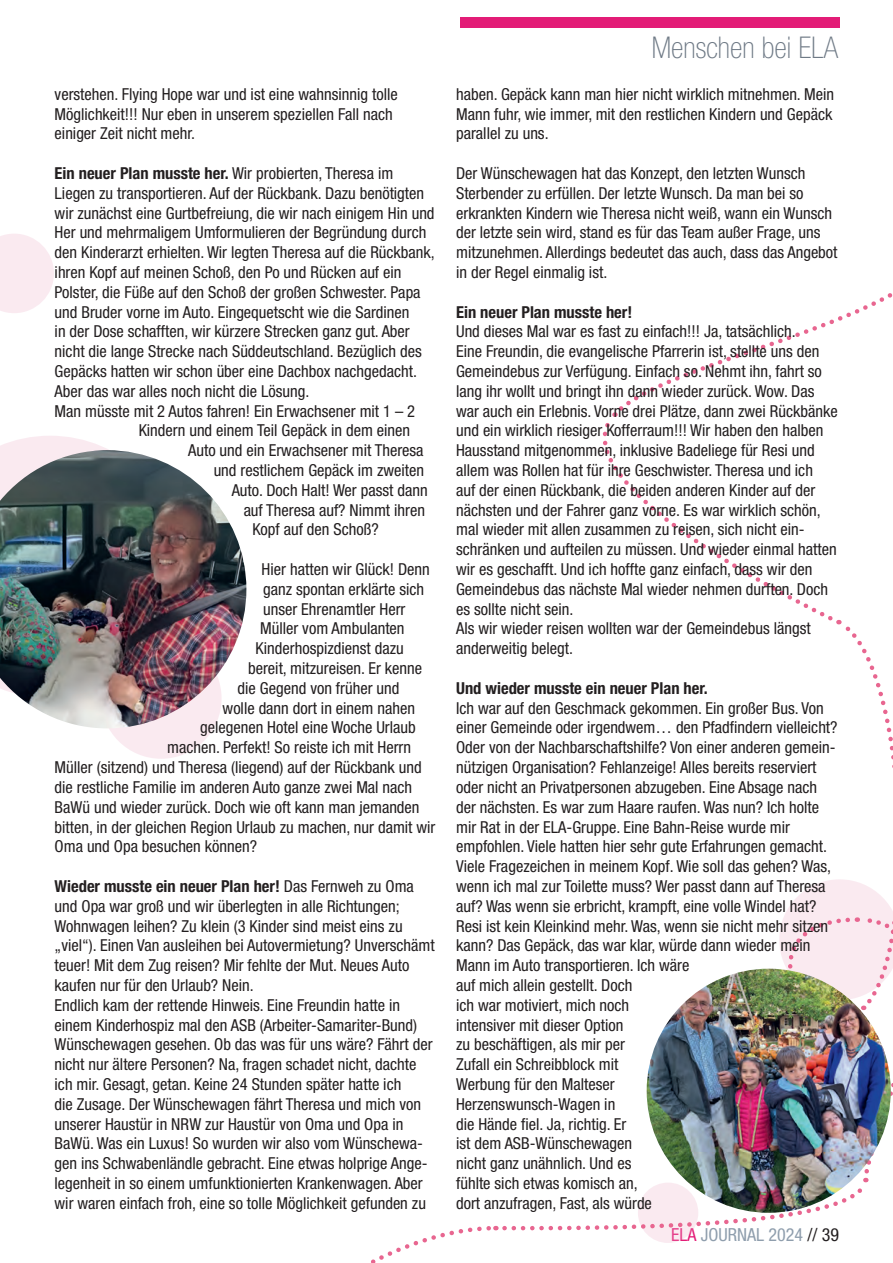
<style>
.page{position:relative;width:893px;height:1263px;background:#fff}
.page>*{position:absolute;margin:0;border:0;box-sizing:border-box;transform-origin:0 0}
.t1{font:100 condensed 30px "Helvetica Neue LT Std";color:#6f7a86}
.t2{font:condensed 18px "Helvetica Neue LT Std";color:#8f9ead}
.Text{font:condensed 16.5px/19.8px "Helvetica Neue LT Std";color:#231f20}
.Text-2{font:700 condensed 16.5px "Helvetica Neue LT Std";color:#231f20}
.s1{font-weight:700}
.s2{color:#e31c77}
.s3{color:#231f20}
</style>
<div class="page">
<div style="left:460px;top:17px;width:380px;height:11px;background:#e31c77"></div>
<svg style="left:0;top:234px;width:54px;height:79px"></svg>
<svg style="left:0;top:436px;width:109px;height:14px;fill:#faeaf0"></svg>
<div style="left:101px;top:638px;width:121px;height:121px;background:#faeaf0;border-radius:50%"></div>
<svg style="left:602px;top:412px;width:231px;height:206px"></svg>
<svg style="left:615px;top:293px;width:278px;height:122px"></svg>
<svg style="left:371px;top:618px;width:522px;height:645px"></svg>
<img style="left:0;top:450px;width:246px;height:278px">
<img style="left:647px;top:969px;width:244px;height:244px;border-radius:122px">
<p class="Text" style="left:55px;top:84px;width:345px">verstehen. Flying Hope war und ist eine wahnsinnig tolle<br>Möglichkeit!!! Nur eben in unserem speziellen Fall nach einiger Zeit nicht mehr.</p>
<p class="Text" style="left:55px;top:163px;width:382px"><span class="s1">Ein neuer Plan musste her.</span> Wir probierten, Theresa im Liegen zu transportieren. Auf der Rückbank. Dazu benötigten wir zunächst eine Gurtbefreiung, die wir nach einigem Hin und Her und mehrmaligem Umformulieren der Begründung durch den Kinderarzt erhielten. Wir legten Theresa auf die Rückbank, ihren Kopf auf meinen Schoß, den Po und Rücken auf ein Polster, die Füße auf den Schoß der großen Schwester. Papa und Bruder vorne im Auto. Eingequetscht wie die Sardinen<br>in der Dose schafften, wir kürzere Strecken ganz gut. Aber nicht die lange Strecke nach Süddeutschland. Bezüglich des Gepäcks hatten wir schon über eine Dachbox nachgedacht.<br>Aber das war alles noch nicht die Lösung.</p>
<p class="Text" style="left:55px;top:401px;width:362px">Man müsste mit 2 Autos fahren! Ein Erwachsener mit 1 – 2</p>
<p class="Text" style="left:139px;top:421px;width:273px">Kindern und einem Teil Gepäck in dem einen</p>
<p class="Text" style="left:188px;top:440px;width:237px">Auto und ein Erwachsener mit Theresa</p>
<p class="Text" style="left:214px;top:460px;width:212px">und restlichem Gepäck im zweiten</p>
<p class="Text" style="left:232px;top:480px;width:198px">Auto. Doch Halt! Wer passt dann</p>
<p class="Text" style="left:244px;top:500px;width:183px">auf Theresa auf? Nimmt ihren</p>
<p class="Text" style="left:253px;top:520px;width:128px">Kopf auf den Schoß?</p>
<p class="Text" style="left:262px;top:559px;width:170px">Hier hatten wir Glück! Denn</p>
<p class="Text" style="left:263px;top:579px;width:162px">ganz spontan erklärte sich</p>
<p class="Text" style="left:263px;top:599px;width:144px">unser Ehrenamtler Herr</p>
<p class="Text" style="left:260px;top:619px;width:146px">Müller vom Ambulanten</p>
<p class="Text" style="left:256px;top:638px;width:150px">Kinderhospizdienst dazu</p>
<p class="Text" style="left:248px;top:658px;width:176px">bereit, mitzureisen. Er kenne</p>
<p class="Text" style="left:238px;top:678px;width:163px">die Gegend von früher und</p>
<p class="Text" style="left:223px;top:698px;width:194px">wolle dann dort in einem nahen</p>
<p class="Text" style="left:200px;top:718px;width:217px">gelegenen Hotel eine Woche Urlaub</p>
<p class="Text" style="left:167px;top:737px;width:245px">machen. Perfekt! So reiste ich mit Herrn</p>
<p class="Text" style="left:55px;top:757px;width:369px">Müller (sitzend) und Theresa (liegend) auf der Rückbank und</p>
<p class="Text" style="left:55px;top:777px;width:359px">die restliche Familie im anderen Auto ganze zwei Mal nach</p>
<p class="Text" style="left:55px;top:797px;width:366px">BaWü und wieder zurück. Doch wie oft kann man jemanden</p>
<p class="Text" style="left:55px;top:817px;width:382px">bitten, in der gleichen Region Urlaub zu machen, nur damit wir</p>
<p class="Text" style="left:55px;top:836px;width:204px">Oma und Opa besuchen können?</p>
<p class="Text" style="left:55px;top:876px;width:382px"><span class="s1">Wieder musste ein neuer Plan her!</span> Das Fernweh zu Oma und Opa war groß und wir überlegten in alle Richtungen; Wohnwagen leihen? Zu klein (3 Kinder sind meist eins zu „viel“). Einen Van ausleihen bei Autovermietung? Unverschämt teuer! Mit dem Zug reisen? Mir fehlte der Mut. Neues Auto kaufen nur für den Urlaub? Nein.</p>
<p class="Text" style="left:55px;top:995px;width:379px">Endlich kam der rettende Hinweis. Eine Freundin hatte in einem Kinderhospiz mal den ASB (Arbeiter-Samariter-Bund)<br>Wünschewagen gesehen. Ob das was für uns wäre? Fährt der nicht nur ältere Personen? Na, fragen schadet nicht, dachte ich mir. Gesagt, getan. Keine 24 Stunden später hatte ich<br>die Zusage. Der Wünschewagen fährt Theresa und mich von unserer Haustür in NRW zur Haustür von Oma und Opa in BaWü. Was ein Luxus! So wurden wir also vom Wünschewa&shy;gen ins Schwabenländle gebracht. Eine etwas holprige Ange&shy;legenheit in so einem umfunktionierten Krankenwagen. Aber wir waren einfach froh, eine so tolle Möglichkeit gefunden zu</p>
<h1 class="t1" style="left:652px;top:31px;width:188px">Menschen bei ELA</h1>
<p class="Text" style="left:456px;top:84px;width:380px;text-align:justify">haben. Gepäck kann man hier nicht wirklich mitnehmen. Mein Mann fuhr, wie immer, mit den restlichen Kindern und Gepäck parallel zu uns.</p>
<p class="Text" style="left:456px;top:163px;width:383px">Der Wünschewagen hat das Konzept, den letzten Wunsch Sterbender zu erfüllen. Der letzte Wunsch. Da man bei so erkrankten Kindern wie Theresa nicht weiß, wann ein Wunsch der letzte sein wird, stand es für das Team außer Frage, uns mitzunehmen. Allerdings bedeutet das auch, dass das Angebot in der Regel einmalig ist.</p>
<p class="Text-2" style="left:456px;top:302px;width:178px">Ein neuer Plan musste her!</p>
<p class="Text" style="left:456px;top:322px;width:383px">Und dieses Mal war es fast zu einfach!!! Ja, tatsächlich.<br>Eine Freundin, die evangelische Pfarrerin ist, stellte uns den Gemeindebus zur Verfügung. Einfach so. Nehmt ihn, fahrt so lang ihr wollt und bringt ihn dann wieder zurück. Wow. Das war auch ein Erlebnis. Vorne drei Plätze, dann zwei Rückbänke und ein wirklich riesiger Kofferraum!!! Wir haben den halben Hausstand mitgenommen, inklusive Badeliege für Resi und allem was Rollen hat für ihre Geschwister. Theresa und ich<br>auf der einen Rückbank, die beiden anderen Kinder auf der nächsten und der Fahrer ganz vorne. Es war wirklich schön, mal wieder mit allen zusammen zu reisen, sich nicht ein&shy;schränken und aufteilen zu müssen. Und wieder einmal hatten wir es geschafft. Und ich hoffte ganz einfach, dass wir den Gemeindebus das nächste Mal wieder nehmen durften. Doch es sollte nicht sein.</p>
<p class="Text" style="left:456px;top:619px;width:356px">Als wir wieder reisen wollten war der Gemeindebus längst anderweitig belegt.</p>
<p class="Text-2" style="left:456px;top:678px;width:253px">Und wieder musste ein neuer Plan her.</p>
<p class="Text" style="left:456px;top:698px;width:383px">Ich war auf den Geschmack gekommen. Ein großer Bus. Von einer Gemeinde oder irgendwem… den Pfadfindern vielleicht?<br>Oder von der Nachbarschaftshilfe? Von einer anderen gemein&shy;nützigen Organisation? Fehlanzeige! Alles bereits reserviert oder nicht an Privatpersonen abzugeben. Eine Absage nach der nächsten. Es war zum Haare raufen. Was nun? Ich holte mir Rat in der ELA-Gruppe. Eine Bahn-Reise wurde mir empfohlen. Viele hatten hier sehr gute Erfahrungen gemacht.<br>Viele Fragezeichen in meinem Kopf. Wie soll das gehen? Was, wenn ich mal zur Toilette muss? Wer passt dann auf Theresa auf? Was wenn sie erbricht, krampft, eine volle Windel hat?<br>Resi ist kein Kleinkind mehr. Was, wenn sie nicht mehr sitzen kann? Das Gepäck, das war klar, würde dann wieder mein Mann im Auto transportieren. Ich wäre<br>auf mich allein gestellt. Doch<br>ich war motiviert, mich noch<br>intensiver mit dieser Option<br>zu beschäftigen, als mir per<br>Zufall ein Schreibblock mit<br>Werbung für den Malteser<br>Herzenswunsch-Wagen in<br>die Hände fiel. Ja, richtig. Er<br>ist dem ASB-Wünschewagen<br>nicht ganz unähnlich. Und es<br>fühlte sich etwas komisch an,<br>dort anzufragen, Fast, als würde</p>
<p class="t2" style="left:671px;top:1224px;width:169px"><span class="s2">ELA</span> JOURNAL 2024 <span class="s3">// 39</span></p>
</div>
